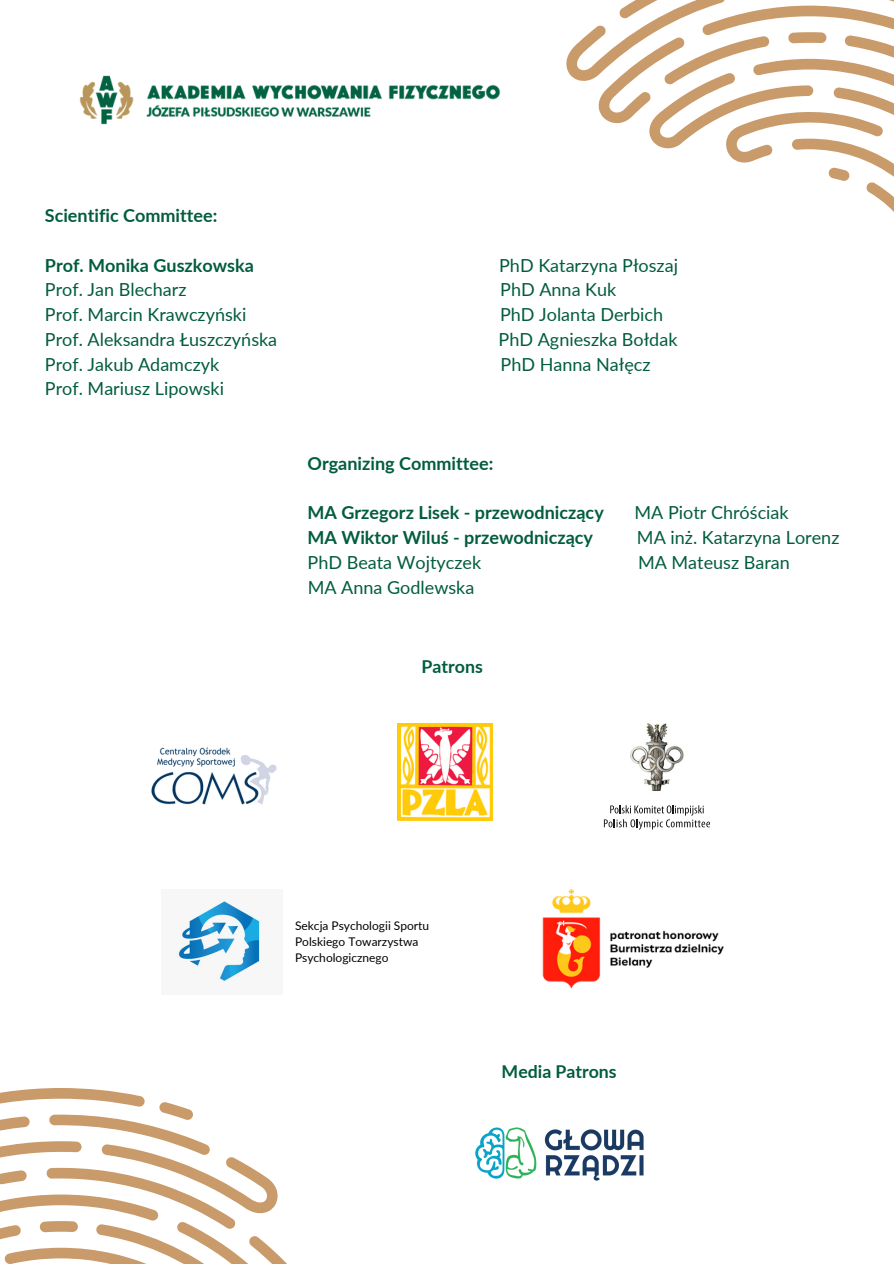
<style>
.page{position:relative;width:894px;height:1264px;background:#fff}
.page>*{position:absolute;margin:0;border:0;box-sizing:border-box;transform-origin:0 0}
.t1{font:18px "Lato";color:#025d3c}
.t2{font:700 18px "Lato";color:#025d3c}
.t3{font:700 17.7px "Lato";color:#025d3c}
.t4{font:12px/15.9px "Lato";color:#000}
</style>
<div class="page">
<svg style="left:0;top:1088px;width:286px;height:175px"></svg>
<svg style="left:566px;top:0;width:327px;height:211px"></svg>
<img style="left:79px;top:75px;width:422px;height:50px">
<img style="left:151px;top:747px;width:126px;height:58px">
<img style="left:398px;top:723px;width:94px;height:97px">
<svg style="left:603px;top:805px;width:106px;height:24px"></svg>
<img style="left:630px;top:723px;width:53px;height:68px">
<img style="left:542px;top:889px;width:182px;height:100px">
<img style="left:178px;top:901px;width:83px;height:81px">
<img style="left:475px;top:1127px;width:169px;height:54px">
<p class="t2" style="left:45px;top:204px;width:174px">Scientific Committee:</p>
<p class="t2" style="left:45px;top:254px;width:210px">Prof. Monika Guszkowska</p>
<p class="t1" style="left:499px;top:254px;width:180px">PhD Katarzyna Płoszaj</p>
<p class="t1" style="left:45px;top:278px;width:143px">Prof. Jan Blecharz</p>
<p class="t1" style="left:500px;top:278px;width:118px">PhD Anna Kuk</p>
<p class="t1" style="left:45px;top:303px;width:203px">Prof. Marcin Krawczyński</p>
<p class="t1" style="left:500px;top:303px;width:164px">PhD Jolanta Derbich</p>
<p class="t1" style="left:45px;top:328px;width:234px">Prof. Aleksandra Łuszczyńska</p>
<p class="t1" style="left:498px;top:328px;width:180px">PhD Agnieszka Bołdak</p>
<p class="t1" style="left:45px;top:353px;width:176px">Prof. Jakub Adamczyk</p>
<p class="t1" style="left:500px;top:353px;width:151px">PhD Hanna Nałęcz</p>
<p class="t1" style="left:45px;top:377px;width:181px">Prof. Mariusz Lipowski</p>
<p class="t2" style="left:307px;top:452px;width:187px">Organizing Committee:</p>
<p class="t2" style="left:307px;top:501px;width:298px">MA Grzegorz Lisek - przewodniczący</p>
<p class="t1" style="left:634px;top:501px;width:156px">MA Piotr Chróściak</p>
<p class="t2" style="left:307px;top:526px;width:287px">MA Wiktor Wiluś - przewodniczący</p>
<p class="t1" style="left:636px;top:526px;width:204px">MA inż. Katarzyna Lorenz</p>
<p class="t1" style="left:307px;top:551px;width:175px">PhD Beata Wojtyczek</p>
<p class="t1" style="left:637px;top:551px;width:153px">MA Mateusz Baran</p>
<p class="t1" style="left:307px;top:575px;width:168px">MA Anna Godlewska</p>
<p class="t3" style="left:421px;top:655px;width:63px">Patrons</p>
<p class="t4" style="left:295px;top:917px;width:136px">Sekcja Psychologii Sportu<br>Polskiego Towarzystwa<br>Psychologicznego</p>
<p class="t3" style="left:501px;top:1060px;width:116px">Media Patrons</p>
</div>
